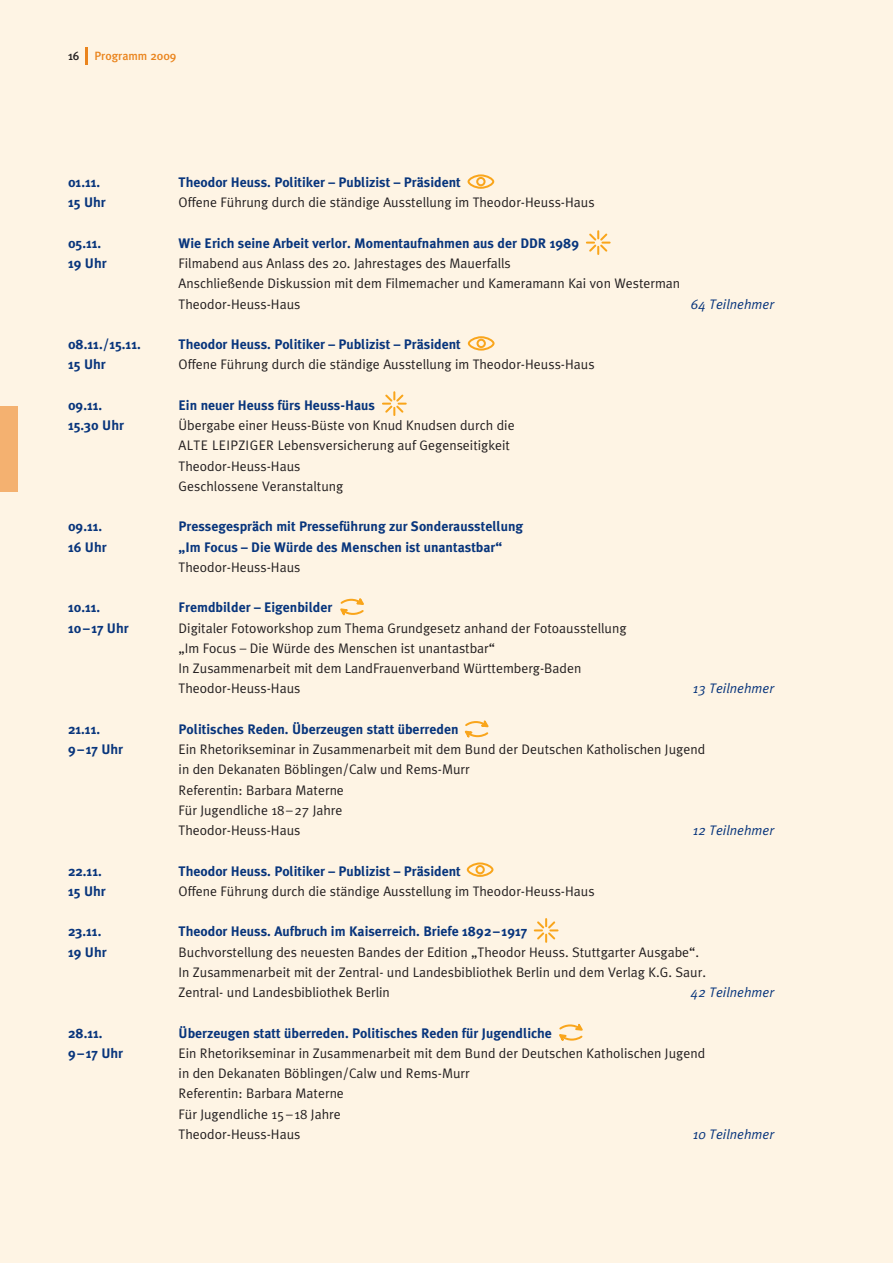
<style>
.page{position:relative;width:893px;height:1263px;background:#fef4e4}
.page>*{position:absolute;margin:0;border:0;box-sizing:border-box;transform-origin:0 0}
.t1{font:13.8px/20.2px "Meta Plus Normal";color:#231f20}
.t2{font:700 13.8px/20.2px "Meta Plus";color:#08357c}
.t3{font:italic 13.8px "Meta Plus Normal";color:#08357c}
.t4{font:500 12px "Meta Plus";color:#ea841d}
.t5{font:500 12px "Meta Plus";color:#231f20}
</style>
<div class="page">
<svg style="left:86px;top:48px;width:2px;height:17px"></svg>
<div style="left:0;top:406px;width:17px;height:85px;background:#f4b170"></div>
<svg style="left:467px;top:336px;width:28px;height:15px"></svg>
<svg style="left:466px;top:862px;width:28px;height:15px"></svg>
<svg style="left:586px;top:230px;width:25px;height:25px"></svg>
<svg style="left:382px;top:391px;width:25px;height:25px"></svg>
<svg style="left:533px;top:918px;width:26px;height:25px"></svg>
<svg style="left:340px;top:598px;width:24px;height:18px"></svg>
<svg style="left:464px;top:720px;width:25px;height:18px"></svg>
<svg style="left:559px;top:1024px;width:24px;height:17px"></svg>
<svg style="left:467px;top:174px;width:28px;height:15px"></svg>
<p class="t5" style="left:68px;top:48px;width:13px">16</p>
<p class="t4" style="left:95px;top:48px;width:83px">Programm 2009</p>
<p class="t2" style="left:68px;top:172px;width:39px">01.11.<br>15 Uhr</p>
<p class="t2" style="left:68px;top:233px;width:40px">05.11.<br>19 Uhr</p>
<p class="t2" style="left:68px;top:334px;width:74px">08.11./15.11.<br>15 Uhr</p>
<p class="t2" style="left:68px;top:395px;width:57px">09.11.<br>15.30 Uhr</p>
<p class="t2" style="left:68px;top:516px;width:40px">09.11.<br>16 Uhr</p>
<p class="t2" style="left:68px;top:597px;width:62px">10.11.<br>10– 17 Uhr</p>
<p class="t2" style="left:179px;top:172px;width:284px">Theodor Heuss. Politiker – Publizist – Präsident</p>
<p class="t1" style="left:179px;top:192px;width:418px">Offene Führung durch die ständige Ausstellung im Theodor-Heuss-Haus</p>
<p class="t2" style="left:179px;top:233px;width:402px">Wie Erich seine Arbeit verlor. Momentaufnahmen aus der DDR 1989</p>
<p class="t1" style="left:179px;top:253px;width:503px">Filmabend aus Anlass des 20. Jahrestages des Mauerfalls<br>Anschließende Diskussion mit dem Filmemacher und Kameramann Kai von Westerman<br>Theodor-Heuss-Haus</p>
<p class="t2" style="left:179px;top:334px;width:284px">Theodor Heuss. Politiker – Publizist – Präsident</p>
<p class="t1" style="left:179px;top:354px;width:418px">Offene Führung durch die ständige Ausstellung im Theodor-Heuss-Haus</p>
<p class="t2" style="left:179px;top:395px;width:198px">Ein neuer Heuss fürs Heuss-Haus</p>
<p class="t1" style="left:179px;top:415px;width:338px">Übergabe einer Heuss-Büste von Knud Knudsen durch die ALTE LEIPZIGER Lebensversicherung auf Gegenseitigkeit Theodor-Heuss-Haus<br>Geschlossene Veranstaltung</p>
<p class="t2" style="left:179px;top:516px;width:346px">Pressegespräch mit Presseführung zur Sonderausstellung „Im Focus – Die Würde des Menschen ist unantastbar“</p>
<p class="t1" style="left:179px;top:557px;width:123px">Theodor-Heuss-Haus</p>
<p class="t2" style="left:179px;top:597px;width:155px">Fremdbilder – Eigenbilder</p>
<p class="t1" style="left:179px;top:617px;width:450px">Digitaler Fotoworkshop zum Thema Grundgesetz anhand der Fotoausstellung „Im Focus – Die Würde des Menschen ist unantastbar“<br>In Zusammenarbeit mit dem LandFrauenverband Württemberg-Baden Theodor-Heuss-Haus</p>
<p class="t3" style="left:691px;top:296px;width:84px">64 Teilnehmer</p>
<p class="t3" style="left:693px;top:681px;width:83px">13 Teilnehmer</p>
<p class="t2" style="left:68px;top:719px;width:57px">21.11.<br>9– 17 Uhr</p>
<p class="t2" style="left:179px;top:719px;width:281px">Politisches Reden. Überzeugen statt überreden</p>
<p class="t1" style="left:179px;top:739px;width:528px">Ein Rhetorikseminar in Zusammenarbeit mit dem Bund der Deutschen Katholischen Jugend in den Dekanaten Böblingen/Calw und Rems-Murr<br>Referentin: Barbara Materne<br>Für Jugendliche 18–27 Jahre<br>Theodor-Heuss-Haus</p>
<p class="t3" style="left:693px;top:822px;width:83px">12 Teilnehmer</p>
<p class="t2" style="left:68px;top:860px;width:39px">22.11.<br>15 Uhr</p>
<p class="t2" style="left:68px;top:921px;width:40px">23.11.<br>19 Uhr</p>
<p class="t2" style="left:179px;top:861px;width:284px">Theodor Heuss. Politiker – Publizist – Präsident</p>
<p class="t1" style="left:179px;top:881px;width:418px">Offene Führung durch die ständige Ausstellung im Theodor-Heuss-Haus</p>
<p class="t2" style="left:179px;top:921px;width:350px">Theodor Heuss. Aufbruch im Kaiserreich. Briefe 1892– 1917</p>
<p class="t1" style="left:179px;top:941px;width:529px">Buchvorstellung des neuesten Bandes der Edition „Theodor Heuss. Stuttgarter Ausgabe“.<br>In Zusammenarbeit mit der Zentral- und Landesbibliothek Berlin und dem Verlag K.G. Saur.<br>Zentral- und Landesbibliothek Berlin</p>
<p class="t3" style="left:691px;top:984px;width:84px">42 Teilnehmer</p>
<p class="t2" style="left:68px;top:1022px;width:57px">28.11.<br>9– 17 Uhr</p>
<p class="t2" style="left:179px;top:1023px;width:375px">Überzeugen statt überreden. Politisches Reden für Jugendliche</p>
<p class="t1" style="left:179px;top:1043px;width:528px">Ein Rhetorikseminar in Zusammenarbeit mit dem Bund der Deutschen Katholischen Jugend in den Dekanaten Böblingen/Calw und Rems-Murr<br>Referentin: Barbara Materne<br>Für Jugendliche 15– 18 Jahre<br>Theodor-Heuss-Haus</p>
<p class="t3" style="left:693px;top:1126px;width:83px">10 Teilnehmer</p>
</div>
